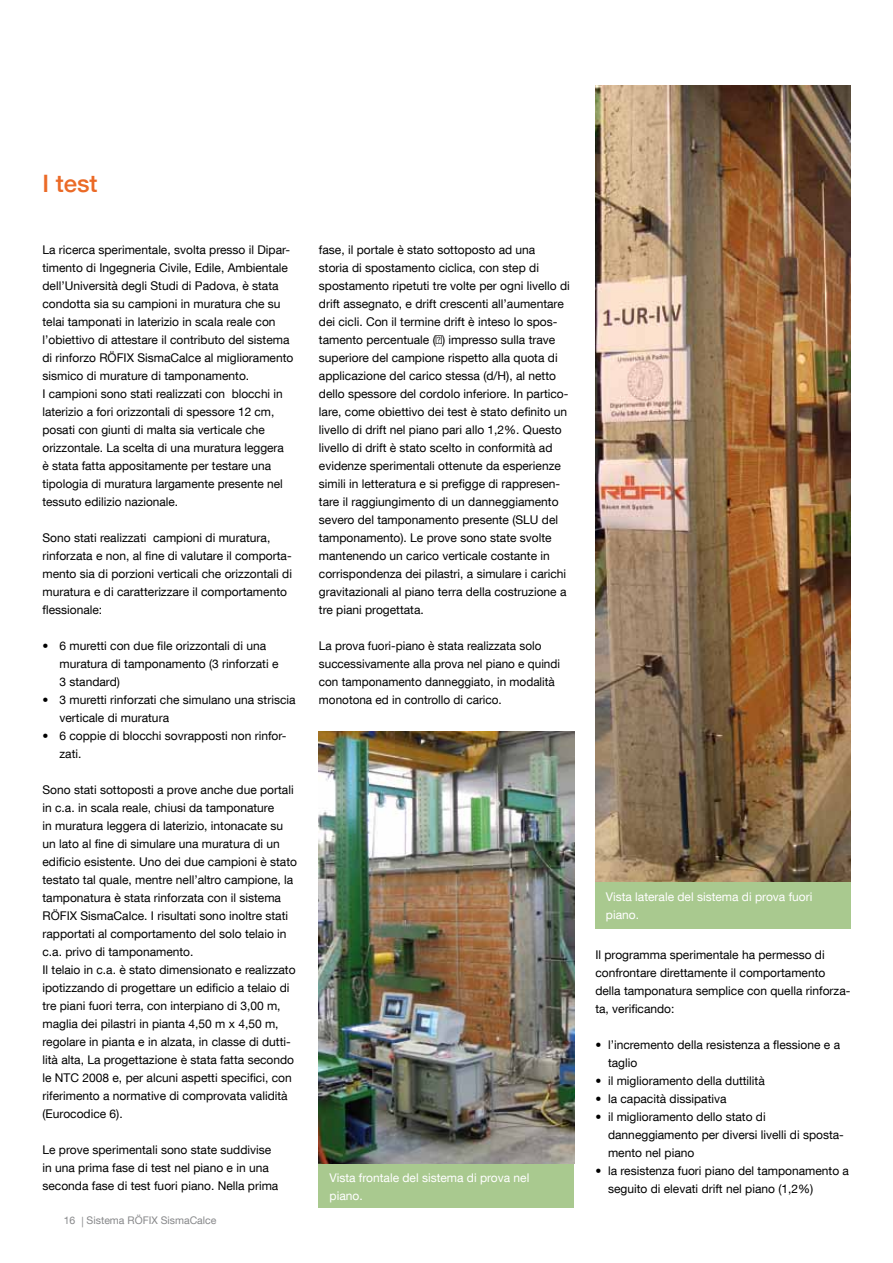
<style>
.page{position:relative;width:893px;height:1263px;background:#fff}
.page>*{position:absolute;margin:0;border:0;box-sizing:border-box;transform-origin:0 0}
.t1{font:500 24px "Helvetica Neue LT Com";color:#eb6a27}
.t2{font:12px/18px "Helvetica Neue LT Com";color:#000}
.t3{font:12px/18px "Helvetica Neue LT Com";color:#fff}
.t4{font:10.5px "Helvetica Neue LT Com";color:#87888a}
</style>
<div class="page">
<img style="left:319px;top:731px;width:255px;height:433px">
<div style="left:319px;top:1164px;width:255px;height:44px;background:#a9c98f"></div>
<div style="left:595px;top:881px;width:255px;height:48px;background:#a9c98f"></div>
<img style="left:595px;top:85px;width:255px;height:796px">
<h1 class="t1" style="left:43px;top:169px;width:57px">I test</h1>
<p class="t2" style="left:43px;top:241px;width:252px">La ricerca sperimentale, svolta presso il Dipar&shy;timento di Ingegneria Civile, Edile, Ambientale dell’Università degli Studi di Padova, è stata condotta sia su campioni in muratura che su telai tamponati in laterizio in scala reale con l’obiettivo di attestare il contributo del sistema di rinforzo RÖFIX SismaCalce al miglioramento sismico di murature di tamponamento.<br>I campioni sono stati realizzati con blocchi in laterizio a fori orizzontali di spessore 12 cm, posati con giunti di malta sia verticale che orizzontale. La scelta di una muratura leggera<br>è stata fatta appositamente per testare una tipologia di muratura largamente presente nel tessuto edilizio nazionale.</p>
<p class="t2" style="left:43px;top:529px;width:251px">Sono stati realizzati campioni di muratura, rinforzata e non, al fine di valutare il comporta&shy;mento sia di porzioni verticali che orizzontali di muratura e di caratterizzare il comportamento flessionale:</p>
<p class="t2" style="left:60px;top:637px;width:220px;text-indent:-17px">• 6 muretti con due file orizzontali di una muratura di tamponamento (3 rinforzati e<br>3 standard)</p>
<p class="t2" style="left:60px;top:691px;width:238px;text-indent:-17px">• 3 muretti rinforzati che simulano una striscia verticale di muratura</p>
<p class="t2" style="left:60px;top:727px;width:228px;text-indent:-17px">• 6 coppie di blocchi sovrapposti non rinfor&shy;zati.</p>
<p class="t2" style="left:43px;top:781px;width:256px">Sono stati sottoposti a prove anche due portali in c.a. in scala reale, chiusi da tamponature<br>in muratura leggera di laterizio, intonacate su un lato al fine di simulare una muratura di un edificio esistente. Uno dei due campioni è stato testato tal quale, mentre nell’altro campione, la tamponatura è stata rinforzata con il sistema RÖFIX SismaCalce. I risultati sono inoltre stati rapportati al comportamento del solo telaio in c.a. privo di tamponamento.<br>Il telaio in c.a. è stato dimensionato e realizzato ipotizzando di progettare un edificio a telaio di tre piani fuori terra, con interpiano di 3,00 m, maglia dei pilastri in pianta 4,50 m x 4,50 m, regolare in pianta e in alzata, in classe di dutti&shy;lità alta, La progettazione è stata fatta secondo le NTC 2008 e, per alcuni aspetti specifici, con riferimento a normative di comprovata validità (Eurocodice 6).</p>
<p class="t2" style="left:43px;top:1141px;width:237px">Le prove sperimentali sono state suddivise in una prima fase di test nel piano e in una seconda fase di test fuori piano. Nella prima</p>
<p class="t4" style="left:64px;top:1214px;width:154px">16 | Sistema RÖFIX SismaCalce</p>
<p class="t2" style="left:319px;top:241px;width:252px">fase, il portale è stato sottoposto ad una<br>storia di spostamento ciclica, con step di spostamento ripetuti tre volte per ogni livello di drift assegnato, e drift crescenti all’aumentare dei cicli. Con il termine drift è inteso lo spos&shy;tamento percentuale (Ψ) impresso sulla trave superiore del campione rispetto alla quota di applicazione del carico stessa (d/H), al netto dello spessore del cordolo inferiore. In partico&shy;lare, come obiettivo dei test è stato definito un livello di drift nel piano pari allo 1,2%. Questo livello di drift è stato scelto in conformità ad evidenze sperimentali ottenute da esperienze simili in letteratura e si prefigge di rappresen&shy;tare il raggiungimento di un danneggiamento severo del tamponamento presente (SLU del tamponamento). Le prove sono state svolte mantenendo un carico verticale costante in corrispondenza dei pilastri, a simulare i carichi gravitazionali al piano terra della costruzione a tre piani progettata.</p>
<p class="t2" style="left:319px;top:637px;width:243px">La prova fuori-piano è stata realizzata solo successivamente alla prova nel piano e quindi con tamponamento danneggiato, in modalità monotona ed in controllo di carico.</p>
<p class="t3" style="left:330px;top:1169px;width:201px">Vista frontale del sistema di prova nel piano.</p>
<p class="t3" style="left:606px;top:887px;width:208px">Vista laterale del sistema di prova fuori piano.</p>
<p class="t2" style="left:595px;top:945px;width:257px">Il programma sperimentale ha permesso di confrontare direttamente il comportamento della tamponatura semplice con quella rinforza&shy;ta, verificando:</p>
<p class="t2" style="left:608px;top:1035px;width:234px;text-indent:-13px">• l’incremento della resistenza a flessione e a taglio</p>
<p class="t2" style="left:595px;top:1071px;width:171px">• il miglioramento della duttilità</p>
<p class="t2" style="left:595px;top:1089px;width:133px">• la capacità dissipativa</p>
<p class="t2" style="left:608px;top:1107px;width:237px;text-indent:-13px">• il miglioramento dello stato di danneggiamento per diversi livelli di sposta&shy;mento nel piano</p>
<p class="t2" style="left:608px;top:1161px;width:242px;text-indent:-13px">• la resistenza fuori piano del tamponamento a seguito di elevati drift nel piano (1,2%)</p>
</div>
